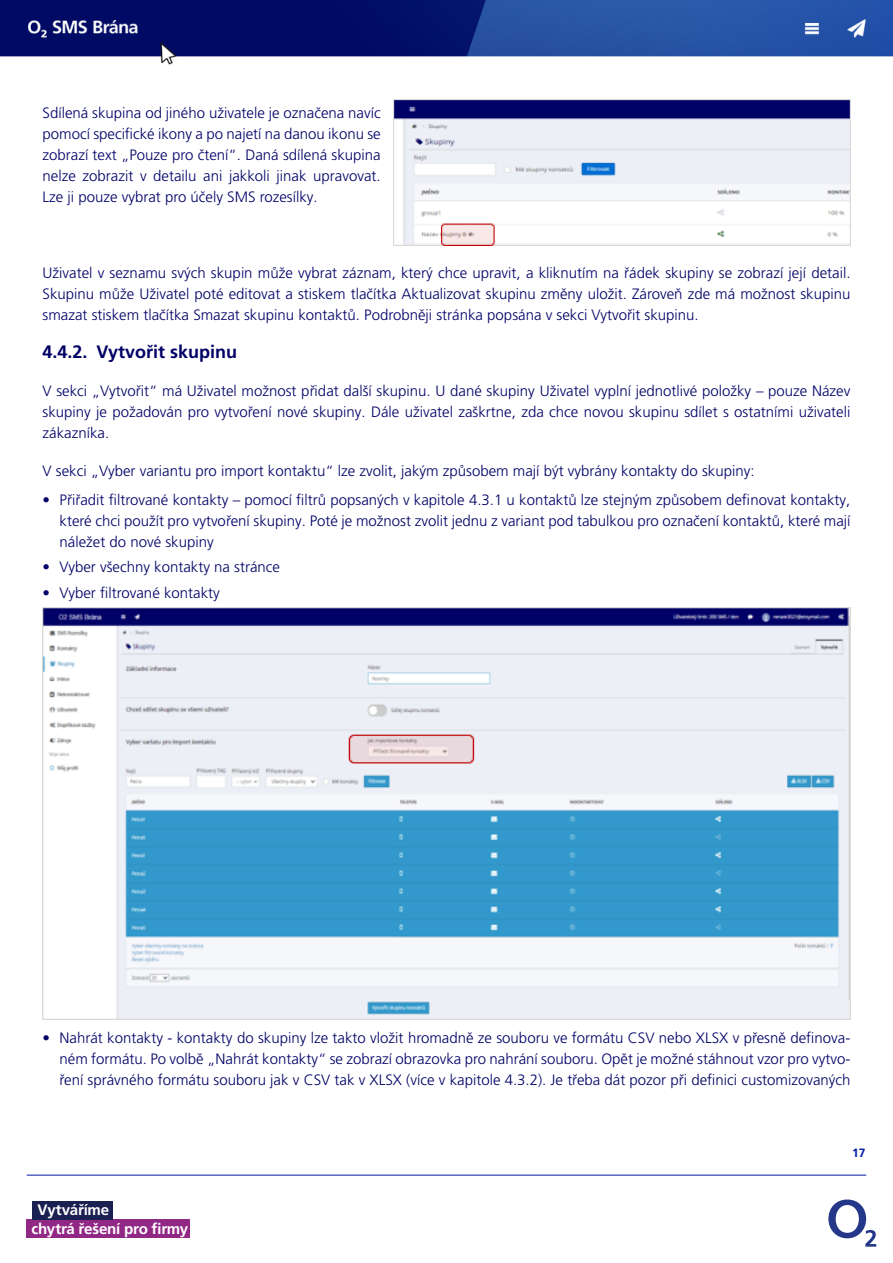
<style>
.page{position:relative;width:893px;height:1263px;background:#fff}
.page>*{position:absolute;margin:0;border:0;box-sizing:border-box;transform-origin:0 0}
.t1{font:700 18px "Frutiger LT Pro";color:#006}
.t2{font:700 15.15px "Frutiger LT Pro";letter-spacing:-.015em;color:#fff}
.t3{font:300 15px/21px "Frutiger LT Pro";color:#006;text-align:justify}
.t4{font:700 12px "Frutiger LT Pro";color:#0019a5}
</style>
<div class="page">
<img style="left:0;top:0;width:893px;height:65px">
<hr style="left:27px;top:1175px;width:839px;height:1px;background:#0019a5">
<div style="left:27px;top:1219px;width:163px;height:19px;background:#922885"></div>
<div style="left:33px;top:1201px;width:80px;height:18px;background:#1a2051"></div>
<svg style="left:828px;top:1199px;width:48px;height:47px"></svg>
<img style="left:393px;top:99px;width:457px;height:146px">
<img style="left:43px;top:607px;width:807px;height:413px">
<p class="t3" style="left:43px;top:102px;width:340px">Sdílená skupina od jiného uživatele je označena navíc pomocí specifické ikony a po najetí na danou ikonu se zobrazí text „Pouze pro čtení“. Daná sdílená skupina nelze zobrazit v detailu ani jakkoli jinak upravovat.<br>Lze ji pouze vybrat pro účely SMS rozesílky.</p>
<p class="t3" style="left:43px;top:262px;width:809px">Uživatel v seznamu svých skupin může vybrat záznam, který chce upravit, a kliknutím na řádek skupiny se zobrazí její detail.<br>Skupinu může Uživatel poté editovat a stiskem tlačítka Aktualizovat skupinu změny uložit. Zároveň zde má možnost skupinu smazat stiskem tlačítka Smazat skupinu kontaktů. Podrobněji stránka popsána v sekci Vytvořit skupinu.</p>
<p class="t1" style="left:43px;top:341px;width:196px">4.4.2. Vytvořit skupinu</p>
<p class="t3" style="left:43px;top:380px;width:809px">V sekci „Vytvořit“ má Uživatel možnost přidat další skupinu. U dané skupiny Uživatel vyplní jednotlivé položky – pouze Název skupiny je požadován pro vytvoření nové skupiny. Dále uživatel zaškrtne, zda chce novou skupinu sdílet s ostatními uživateli zákazníka.</p>
<p class="t3" style="left:43px;top:460px;width:713px">V sekci „Vyber variantu pro import kontaktu“ lze zvolit, jakým způsobem mají být vybrány kontakty do skupiny:</p>
<p class="t3" style="left:60px;top:490px;width:792px;text-indent:-17px">• Přiřadit filtrované kontakty – pomocí filtrů popsaných v kapitole 4.3.1 u kontaktů lze stejným způsobem definovat kontakty, které chci použít pro vytvoření skupiny. Poté je možnost zvolit jednu z variant pod tabulkou pro označení kontaktů, které mají náležet do nové skupiny</p>
<p class="t3" style="left:43px;top:557px;width:239px">• Vyber všechny kontakty na stránce</p>
<p class="t3" style="left:43px;top:582px;width:179px">• Vyber filtrované kontakty</p>
<p class="t3" style="left:60px;top:1027px;width:792px;text-indent:-17px">• Nahrát kontakty - kontakty do skupiny lze takto vložit hromadně ze souboru ve formátu CSV nebo XLSX v přesně definova&shy;ném formátu. Po volbě „Nahrát kontakty“ se zobrazí obrazovka pro nahrání souboru. Opět je možné stáhnout vzor pro vytvo&shy;ření správného formátu souboru jak v CSV tak v XLSX (více v kapitole 4.3.2). Je třeba dát pozor při definici customizovaných</p>
<p class="t2" style="left:37px;top:1201px;width:73px">Vytváříme</p>
<p class="t2" style="left:32px;top:1220px;width:158px">chytrá řešení pro firmy</p>
<p class="t4" style="left:852px;top:1146px;width:15px">17</p>
</div>
